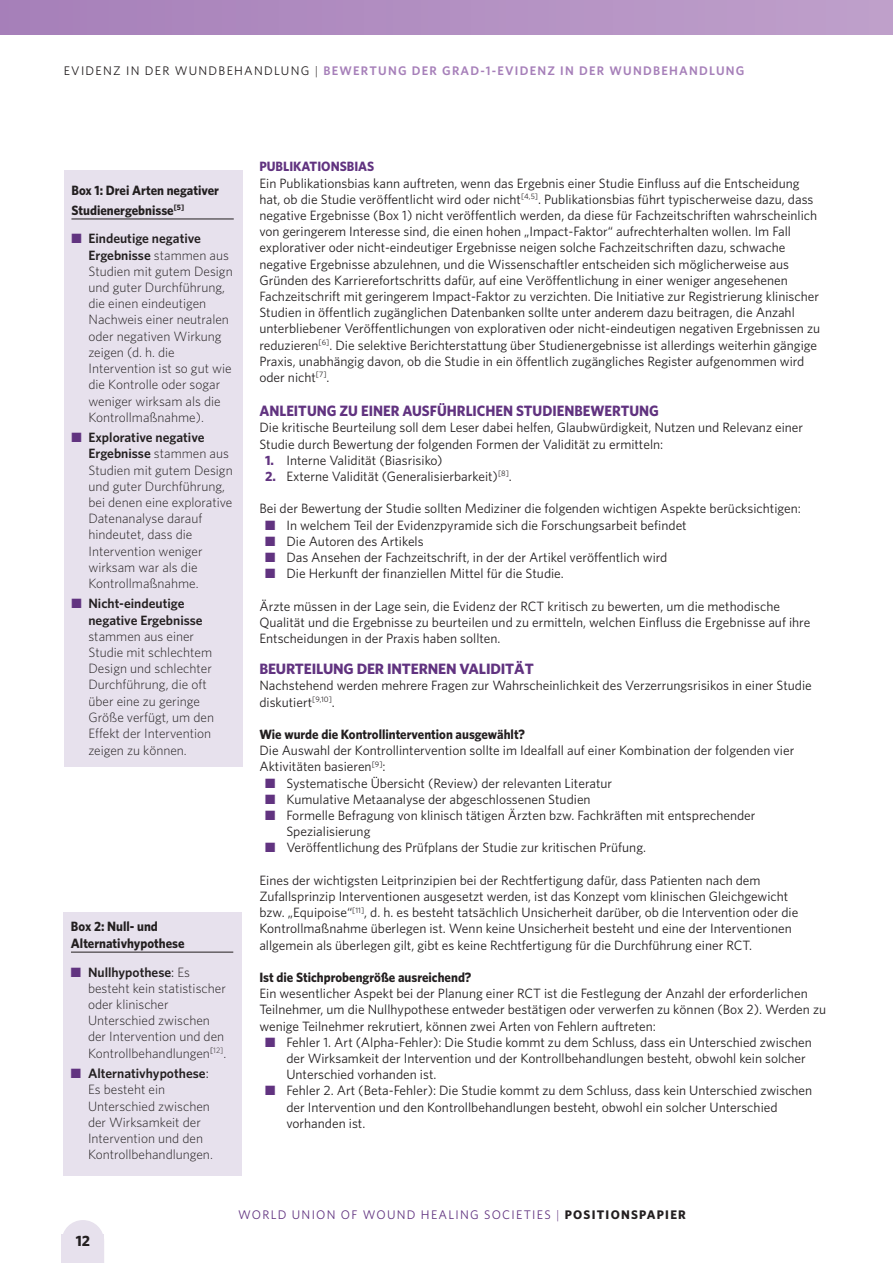
<style>
.page{position:relative;width:893px;height:1263px;background:#fff}
.page>*{position:absolute;margin:0;border:0;box-sizing:border-box;transform-origin:0 0}
.CROSSHEAD_BLACK_2{font:700 15px "Whitney";color:#613380;scale:.95 1}
.CROSSHEAD_1{font:700 15px "Whitney";letter-spacing:-.01em;color:#613380}
.t1{font:700 15px "Whitney";color:#231f20}
.BODY_TEXT{font:13.5px/16.2px "Whitney";color:#231f20}
.BODY_TEXT-2{font:300 13.5px/16.2px "Whitney";color:#231f20}
.BOX_TEXT_HEAD{font:700 13.5px/19.5px "Whitney";color:#231f20;scale:.95 1}
.CROSSHEAD_BLUE_1{font:700 13.5px "Whitney";color:#231f20;scale:.95 1}
.CROSSHEAD_BLACK_2-2{font:700 13.5px "Whitney";color:#231f20;scale:.95 1}
.CROSSHEAD_BLACK_2-3{font:700 13.5px "Whitney";color:#613380;scale:.95 1}
.BODY_TEXT-3{font:600 12.45px "Whitney";letter-spacing:.1em;color:#a67fb9}
.t2{font:12.45px "Whitney";letter-spacing:.1em;color:#613380}
.s1{font-weight:400;color:#231f20}
.s2{font-weight:300;color:#231f20}
.s3{color:#613380}
.s4{font-weight:600}
.s5{font-weight:400}
.s6{font-weight:700;color:#613380}
.s7{font-weight:300}
.s8{font-weight:700;color:#231f20}
</style>
<div class="page">
<svg style="left:62px;top:1220px;width:42px;height:15px"></svg>
<div style="left:62px;top:1235px;width:42px;height:28px;background:#e7e1ed"></div>
<div style="left:0;top:0;width:893px;height:34px;background:linear-gradient(to right,#a67fb9,#bfa0cb)"></div>
<div style="left:64px;top:170px;width:178px;height:596px;background:#e7e1ed"></div>
<hr style="left:71px;top:219px;width:163px;height:1px;background:#231f20">
<div style="left:63px;top:912px;width:179px;height:264px;background:#e7e1ed"></div>
<hr style="left:71px;top:952px;width:162px;height:1px;background:#231f20">
<p class="BODY_TEXT-3" style="left:64px;top:63px;width:682px"><span class="s1">EVIDENZ IN DER WUNDBEHANDLUNG</span> <span class="s2">|</span> BEWERTUNG DER GRAD-1-EVIDENZ IN DER WUNDBEHANDLUNG</p>
<p class="BOX_TEXT_HEAD" style="left:71px;top:180px;width:157px">Box 1: Drei Arten negativer<br>Studienergebnisse<sup>[5]</sup></p>
<p class="BODY_TEXT-2" style="left:88px;top:230px;width:146px;text-indent:-17px"><span class="s3">■</span> <span class="s4">Eindeutige negative<br>Ergebnisse</span> stammen aus<br>Studien mit gutem Design und guter Durchführung, die einen eindeutigen<br>Nachweis einer neutralen oder negativen Wirkung zeigen (d. h. die<br>Intervention ist so gut wie die Kontrolle oder sogar weniger wirksam als die<br>Kontrollmaßnahme).</p>
<p class="BODY_TEXT-2" style="left:88px;top:429px;width:146px;text-indent:-17px"><span class="s3">■</span> <span class="s4">Explorative negative<br>Ergebnisse</span> stammen aus<br>Studien mit gutem Design und guter Durchführung, bei denen eine explorative<br>Datenanalyse darauf hindeutet, dass die<br>Intervention weniger wirksam war als die<br>Kontrollmaßnahme.</p>
<p class="BODY_TEXT-2" style="left:88px;top:595px;width:127px;text-indent:-17px"><span class="s3">■</span> <span class="s4">Nicht-eindeutige negative Ergebnisse </span>stammen aus einer<br>Studie mit schlechtem<br>Design und schlechter<br>Durchführung, die oft über eine zu geringe<br>Größe verfügt, um den<br>Effekt der Intervention zeigen zu können.</p>
<p class="BOX_TEXT_HEAD" style="left:71px;top:918px;width:121px;line-height:16.2px">Box 2: Null- und<br>Alternativhypothese</p>
<p class="BODY_TEXT-2" style="left:88px;top:964px;width:140px;text-indent:-17px"><span class="s3">■</span> <span class="s4">Nullhypothese</span><span class="s5">:</span> Es besteht kein statistischer oder klinischer<br>Unterschied zwischen der Intervention und den<br>Kontrollbehandlungen<sup>[</sup><sup>12]</sup>.</p>
<p class="BODY_TEXT-2" style="left:88px;top:1065px;width:126px;text-indent:-17px"><span class="s3">■</span> <span class="s4">Alternativhypothese</span><span class="s5">:<br></span>Es besteht ein<br>Unterschied zwischen der Wirksamkeit der<br>Intervention und den<br>Kontrollbehandlungen.</p>
<p class="CROSSHEAD_BLACK_2-3" style="left:259px;top:158px;width:123px">PUBLIKATIONSBIAS</p>
<p class="BODY_TEXT" style="left:259px;top:174px;width:562px">Ein Publikationsbias kann auftreten, wenn das Ergebnis einer Studie Einfluss auf die Entscheidung hat, ob die Studie veröffentlicht wird oder nicht<sup>[4,5]</sup>. Publikationsbias führt typischerweise dazu, dass negative Ergebnisse (Box 1) nicht veröffentlich werden, da diese für Fachzeitschriften wahrscheinlich von geringerem Interesse sind, die einen hohen „Impact-Faktor“ aufrechterhalten wollen. Im Fall explorativer oder nicht-eindeutiger Ergebnisse neigen solche Fachzeitschriften dazu, schwache negative Ergebnisse abzulehnen, und die Wissenschaftler entscheiden sich möglicherweise aus Gründen des Karrierefortschritts dafür, auf eine Veröffentlichung in einer weniger angesehenen Fachzeitschrift mit geringerem Impact-Faktor zu verzichten. Die Initiative zur Registrierung klinischer Studien in öffentlich zugänglichen Datenbanken sollte unter anderem dazu beitragen, die Anzahl unterbliebener Veröffentlichungen von explorativen oder nicht-eindeutigen negativen Ergebnissen zu reduzieren<sup>[6]</sup>. Die selektive Berichterstattung über Studienergebnisse ist allerdings weiterhin gängige Praxis, unabhängig davon, ob die Studie in ein öffentlich zugängliches Register aufgenommen wird oder nicht<sup>[7]</sup>.</p>
<p class="CROSSHEAD_BLACK_2" style="left:259px;top:402px;width:422px">ANLEITUNG ZU EINER AUSFÜHRLICHEN STUDIENBEWERTUNG</p>
<p class="BODY_TEXT" style="left:259px;top:419px;width:545px">Die kritische Beurteilung soll dem Leser dabei helfen, Glaubwürdigkeit, Nutzen und Relevanz einer<br>Studie durch Bewertung der folgenden Formen der Validität zu ermitteln:</p>
<p class="BODY_TEXT" style="left:265px;top:452px;width:179px"><span class="s6">1.</span> Interne Validität (Biasrisiko)</p>
<p class="BODY_TEXT" style="left:265px;top:468px;width:248px"><span class="s6">2.</span> Externe Validität (Generalisierbarkeit)<sup>[8]</sup>.</p>
<p class="BODY_TEXT" style="left:259px;top:500px;width:543px">Bei der Bewertung der Studie sollten Mediziner die folgenden wichtigen Aspekte berücksichtigen:</p>
<p class="BODY_TEXT" style="left:265px;top:516px;width:423px"><span class="s3">■</span> In welchem Teil der Evidenzpyramide sich die Forschungsarbeit befindet</p>
<p class="BODY_TEXT" style="left:265px;top:533px;width:160px"><span class="s3">■</span> Die Autoren des Artikels</p>
<p class="BODY_TEXT" style="left:265px;top:549px;width:404px"><span class="s3">■</span> Das Ansehen der Fachzeitschrift, in der der Artikel veröffentlich wird</p>
<p class="BODY_TEXT" style="left:265px;top:565px;width:300px"><span class="s3">■</span> Die Herkunft der finanziellen Mittel für die Studie.</p>
<p class="BODY_TEXT" style="left:259px;top:597px;width:552px">Ärzte müssen in der Lage sein, die Evidenz der RCT kritisch zu bewerten, um die methodische<br>Qualität und die Ergebnisse zu beurteilen und zu ermitteln, welchen Einfluss die Ergebnisse auf ihre<br>Entscheidungen in der Praxis haben sollten.</p>
<p class="CROSSHEAD_1" style="left:259px;top:660px;width:276px">BEURTEILUNG DER INTERNEN VALIDITÄT</p>
<p class="BODY_TEXT" style="left:259px;top:677px;width:554px">Nachstehend werden mehrere Fragen zur Wahrscheinlichkeit des Verzerrungsrisikos in einer Studie diskutiert<sup>[9,10]</sup>.</p>
<p class="CROSSHEAD_BLUE_1" style="left:259px;top:726px;width:281px">Wie wurde die Kontrollintervention ausgewählt?</p>
<p class="BODY_TEXT" style="left:259px;top:742px;width:536px">Die Auswahl der Kontrollintervention sollte im Idealfall auf einer Kombination der folgenden vier<br>Aktivitäten basieren<sup>[9]</sup>:</p>
<p class="BODY_TEXT" style="left:265px;top:774px;width:349px"><span class="s3">■</span> Systematische Übersicht (Review) der relevanten Literatur</p>
<p class="BODY_TEXT" style="left:265px;top:791px;width:327px"><span class="s3">■</span> Kumulative Metaanalyse der abgeschlossenen Studien</p>
<p class="BODY_TEXT" style="left:286px;top:807px;width:471px;text-indent:-21px"><span class="s3">■</span> Formelle Befragung von klinisch tätigen Ärzten bzw. Fachkräften mit entsprechender<br>Spezialisierung</p>
<p class="BODY_TEXT" style="left:265px;top:839px;width:382px"><span class="s3">■</span> Veröffentlichung des Prüfplans der Studie zur kritischen Prüfung.</p>
<p class="BODY_TEXT" style="left:259px;top:872px;width:540px">Eines der wichtigsten Leitprinzipien bei der Rechtfertigung dafür, dass Patienten nach dem Zufallsprinzip Interventionen ausgesetzt werden, ist das Konzept vom klinischen Gleichgewicht bzw. „Equipoise“<sup>[11]</sup>, d. h. es besteht tatsächlich Unsicherheit darüber, ob die Intervention oder die Kontrollmaßnahme überlegen ist. Wenn keine Unsicherheit besteht und eine der Interventionen allgemein als überlegen gilt, gibt es keine Rechtfertigung für die Durchführung einer RCT.</p>
<p class="CROSSHEAD_BLACK_2-2" style="left:259px;top:969px;width:225px">Ist die Stichprobengröße ausreichend?</p>
<p class="BODY_TEXT" style="left:259px;top:985px;width:568px">Ein wesentlicher Aspekt bei der Planung einer RCT ist die Festlegung der Anzahl der erforderlichen<br>Teilnehmer, um die Nullhypothese entweder bestätigen oder verwerfen zu können (Box 2). Werden zu wenige Teilnehmer rekrutiert, können zwei Arten von Fehlern auftreten:</p>
<p class="BODY_TEXT" style="left:286px;top:1034px;width:527px;text-indent:-21px"><span class="s3">■</span> Fehler 1. Art (Alpha-Fehler): Die Studie kommt zu dem Schluss, dass ein Unterschied zwischen der Wirksamkeit der Intervention und der Kontrollbehandlungen besteht, obwohl kein solcher<br>Unterschied vorhanden ist.</p>
<p class="BODY_TEXT" style="left:286px;top:1082px;width:527px;text-indent:-21px"><span class="s3">■</span> Fehler 2. Art (Beta-Fehler): Die Studie kommt zu dem Schluss, dass kein Unterschied zwischen der Intervention und den Kontrollbehandlungen besteht, obwohl ein solcher Unterschied vorhanden ist.</p>
<p class="t1" style="left:76px;top:1231px;width:16px">12</p>
<p class="t2" style="left:238px;top:1207px;width:449px">WORLD UNION OF WOUND HEALING SOCIETIES <span class="s7">|</span> <span class="s8">POSITIONSPAPIER</span></p>
</div>
